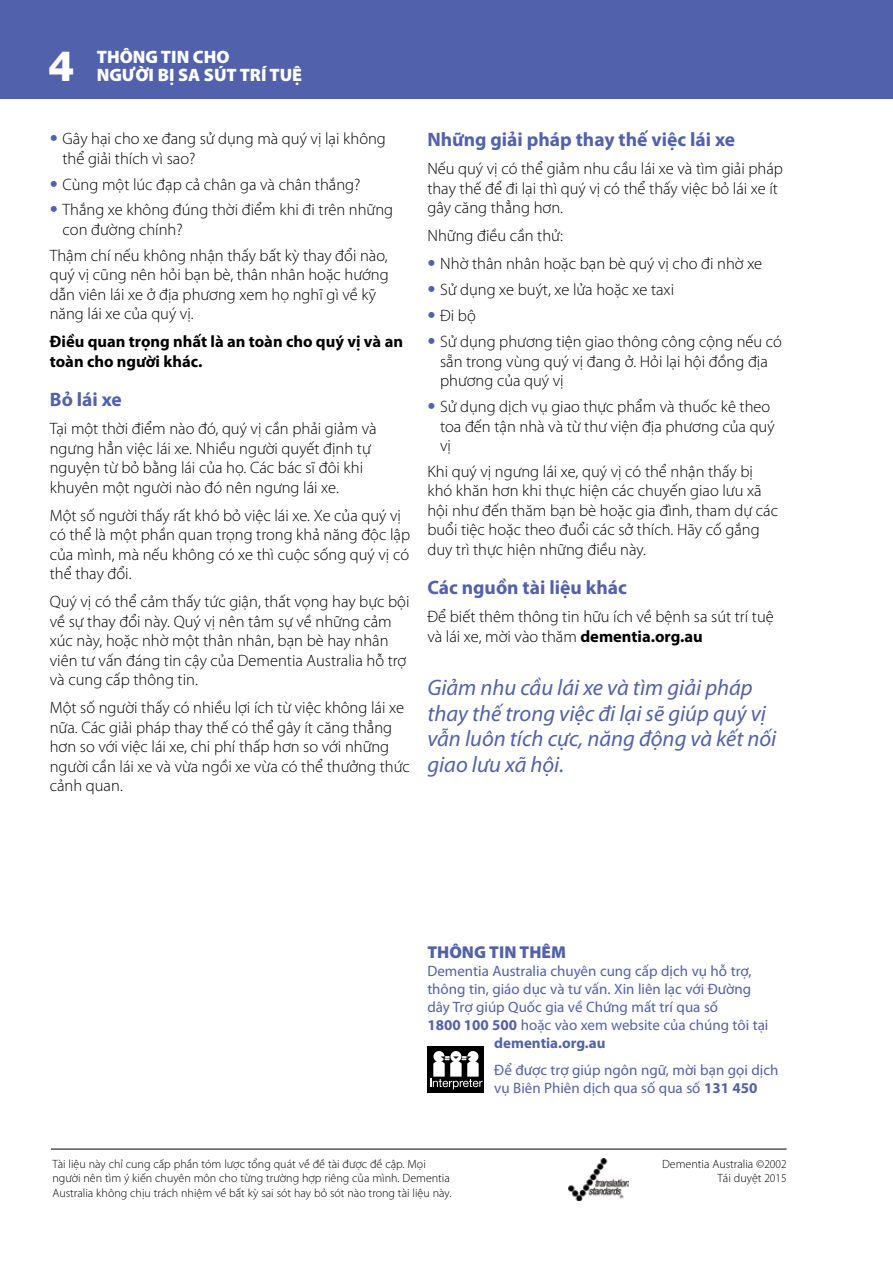
<style>
.page{position:relative;width:893px;height:1263px;background:#fff}
.page>*{position:absolute;margin:0;border:0;box-sizing:border-box;transform-origin:0 0}
.t1{font:800 42px "Helvetica Neue LT";color:#fff}
.t2{font:italic 22.5px/25.5px "Myriad Pro";color:#5261ac}
.t3{font:700 19.5px "Myriad Pro";color:#5261ac}
.t4{font:900 18px/18px "Myriad Pro";color:#fff}
.t5{font:900 17.25px "Myriad Pro";color:#5261ac}
.t6{font:300 16.5px/19.5px "Myriad Pro";color:#000}
.t7{font:700 16.5px/19.5px "Myriad Pro";color:#000}
.t8{font:15px/18px "Myriad Pro";color:#5261ac}
.t9{font:700 15px "Myriad Pro";color:#5261ac}
.t10{font:300 12px/14.4px "Myriad Pro";color:#000}
.s1{font-family:"Univers";color:#5261ac}
.s2{font-weight:700}
</style>
<div class="page">
<div style="left:0;top:0;width:893px;height:99px;background:#5261ac"></div>
<hr style="left:51px;top:1149px;width:736px;height:1px;background:#000">
<div style="left:427px;top:1046px;width:57px;height:47px;background:#000"></div>
<div style="left:467px;top:1051px;width:11px;height:11px;background:#fff;border-radius:50%"></div>
<div style="left:433px;top:1051px;width:11px;height:11px;background:#fff;border-radius:50%"></div>
<div style="left:450px;top:1051px;width:11px;height:11px;background:#fff;border-radius:50%"></div>
<svg style="left:430px;top:1056px;width:53px;height:33px"></svg>
<img style="left:569px;top:1159px;width:60px;height:41px">
<h1 class="t1" style="left:48px;top:41px;width:28px">4</h1>
<p class="t4" style="left:97px;top:47px;width:207px">THÔNG TIN CHO<br>NGƯỜI BỊ SA SÚT TRÍ TUỆ</p>
<p class="t6" style="left:63px;top:129px;width:325px;text-indent:-13px"><span class="s1">•</span> Gây hại cho xe đang sử dụng mà quý vị lại không thể giải thích vì sao?</p>
<p class="t6" style="left:50px;top:174px;width:312px"><span class="s1">•</span> Cùng một lúc đạp cả chân ga và chân thắng?</p>
<p class="t6" style="left:63px;top:200px;width:332px;text-indent:-13px"><span class="s1">•</span> Thắng xe không đúng thời điểm khi đi trên những con đường chính?</p>
<p class="t6" style="left:50px;top:245px;width:340px">Thậm chí nếu không nhận thấy bất kỳ thay đổi nào, quý vị cũng nên hỏi bạn bè, thân nhân hoặc hướng dẫn viên lái xe ở địa phương xem họ nghĩ gì về kỹ năng lái xe của quý vị.</p>
<p class="t7" style="left:50px;top:331px;width:355px">Điều quan trọng nhất là an toàn cho quý vị và an toàn cho người khác.</p>
<p class="t3" style="left:50px;top:387px;width:74px">Bỏ lái xe</p>
<p class="t6" style="left:50px;top:419px;width:328px">Tại một thời điểm nào đó, quý vị cần phải giảm và ngưng hẳn việc lái xe. Nhiều người quyết định tự nguyện từ bỏ bằng lái của họ. Các bác sĩ đôi khi khuyên một người nào đó nên ngưng lái xe.</p>
<p class="t6" style="left:50px;top:505px;width:362px">Một số người thấy rất khó bỏ việc lái xe. Xe của quý vị có thể là một phần quan trọng trong khả năng độc lập của mình, mà nếu không có xe thì cuộc sống quý vị có thể thay đổi.</p>
<p class="t6" style="left:50px;top:592px;width:361px">Quý vị có thể cảm thấy tức giận, thất vọng hay bực bội về sự thay đổi này. Quý vị nên tâm sự về những cảm xúc này, hoặc nhờ một thân nhân, bạn bè hay nhân viên tư vấn đáng tin cậy của Dementia Australia hỗ trợ và cung cấp thông tin.</p>
<p class="t6" style="left:50px;top:698px;width:361px">Một số người thấy có nhiều lợi ích từ việc không lái xe nữa. Các giải pháp thay thế có thể gây ít căng thẳng hơn so với việc lái xe, chi phí thấp hơn so với những người cần lái xe và vừa ngồi xe vừa có thể thưởng thức cảnh quan.</p>
<p class="t3" style="left:427px;top:127px;width:309px">Những giải pháp thay thế việc lái xe</p>
<p class="t6" style="left:427px;top:159px;width:357px">Nếu quý vị có thể giảm nhu cầu lái xe và tìm giải pháp thay thế để đi lại thì quý vị có thể thấy việc bỏ lái xe ít gây căng thẳng hơn.</p>
<p class="t6" style="left:427px;top:226px;width:137px">Những điều cần thử:</p>
<p class="t6" style="left:427px;top:254px;width:336px"><span class="s1">•</span> Nhờ thân nhân hoặc bạn bè quý vị cho đi nhờ xe</p>
<p class="t6" style="left:427px;top:280px;width:248px"><span class="s1">•</span> Sử dụng xe buýt, xe lửa hoặc xe taxi</p>
<p class="t6" style="left:427px;top:306px;width:50px"><span class="s1">•</span> Đi bộ</p>
<p class="t6" style="left:440px;top:332px;width:343px;text-indent:-13px"><span class="s1">•</span> Sử dụng phương tiện giao thông công cộng nếu có sẵn trong vùng quý vị đang ở. Hỏi lại hội đồng địa phương của quý vị</p>
<p class="t6" style="left:440px;top:397px;width:336px;text-indent:-13px"><span class="s1">•</span> Sử dụng dịch vụ giao thực phẩm và thuốc kê theo toa đến tận nhà và từ thư viện địa phương của quý vị</p>
<p class="t6" style="left:427px;top:461px;width:352px">Khi quý vị ngưng lái xe, quý vị có thể nhận thấy bị khó khăn hơn khi thực hiện các chuyến giao lưu xã hội như đến thăm bạn bè hoặc gia đình, tham dự các buổi tiệc hoặc theo đuổi các sở thích. Hãy cố gắng duy trì thực hiện những điều này.</p>
<p class="t3" style="left:427px;top:575px;width:201px">Các nguồn tài liệu khác</p>
<p class="t6" style="left:427px;top:607px;width:348px">Để biết thêm thông tin hữu ích về bệnh sa sút trí tuệ và lái xe, mời vào thăm <span class="s2">dementia.org.au</span></p>
<h2 class="t2" style="left:427px;top:675px;width:351px">Giảm nhu cầu lái xe và tìm giải pháp thay thế trong việc đi lại sẽ giúp quý vị vẫn luôn tích cực, năng động và kết nối giao lưu xã hội.</h2>
<p class="t5" style="left:427px;top:941px;width:140px">THÔNG TIN THÊM</p>
<p class="t8" style="left:427px;top:962px;width:326px">Dementia Australia chuyên cung cấp dịch vụ hỗ trợ,</p>
<p class="t8" style="left:427px;top:980px;width:325px">thông tin, giáo dục và tư vấn. Xin liên lạc với Đường</p>
<p class="t8" style="left:427px;top:998px;width:292px">dây Trợ giúp Quốc gia về Chứng mất trí qua số</p>
<p class="t8" style="left:427px;top:1016px;width:343px"><span class="s2">1800 100 500</span> hoặc vào xem website của chúng tôi tại</p>
<p class="t9" style="left:494px;top:1033px;width:113px">dementia.org.au</p>
<p class="t8" style="left:494px;top:1060px;width:286px">Để được trợ giúp ngôn ngữ, mời bạn gọi dịch vụ Biên Phiên dịch qua số qua số <span class="s2">131 450</span></p>
<p class="t10" style="left:52px;top:1156px;width:400px">Tài liệu này chỉ cung cấp phần tóm lược tổng quát về đề tài được đề cập. Mọi người nên tìm ý kiến chuyên môn cho từng trường hợp riêng của mình. Dementia<br>Australia không chịu trách nhiệm về bất kỳ sai sót hay bỏ sót nào trong tài liệu này.</p>
<p class="t10" style="left:662px;top:1156px;width:126px;text-align:right">Dementia Australia ©2002<br>Tái duyệt 2015</p>
</div>
